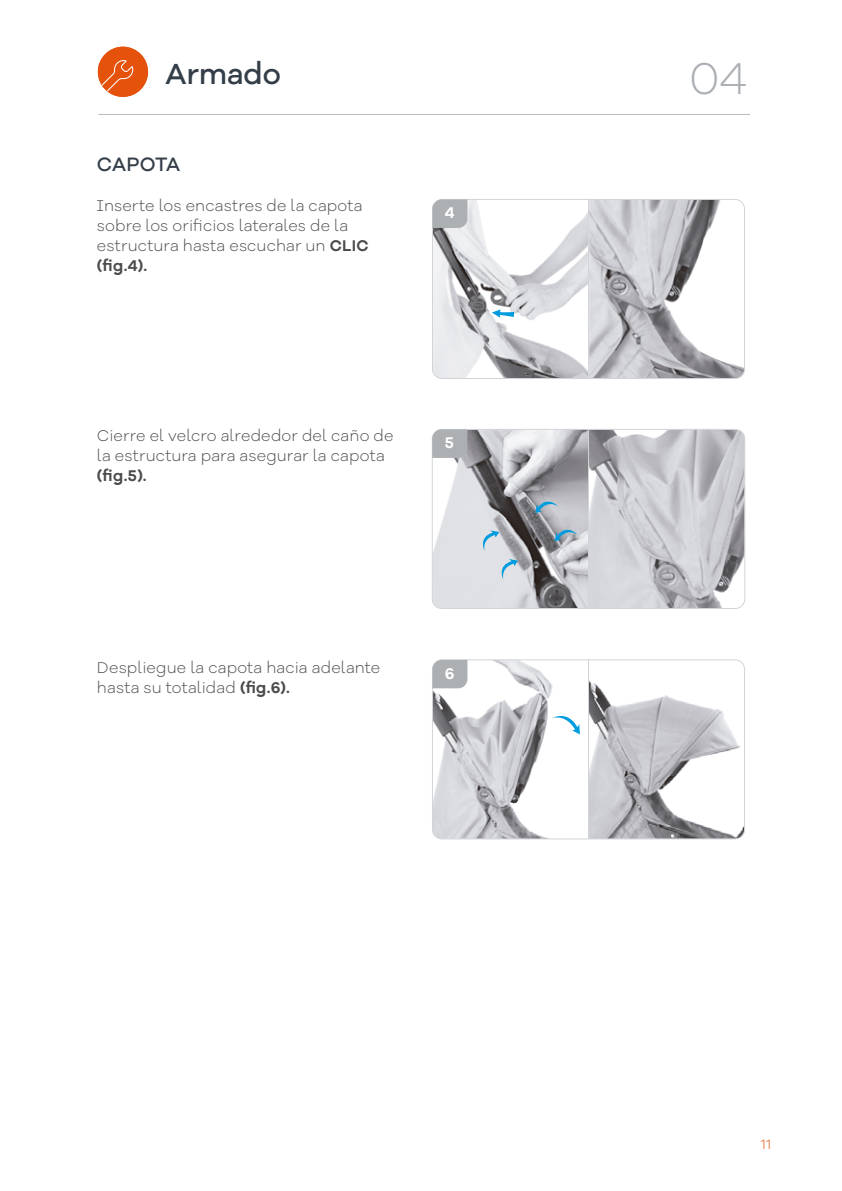
<style>
.page{position:relative;width:842px;height:1191px;background:#fff}
.page>*{position:absolute;margin:0;border:0;box-sizing:border-box;transform-origin:0 0}
.t1{font:300 46px "Galano Grotesque Alt";color:#acb0b4}
.t2{font:500 30px "Galano Grotesque Alt";letter-spacing:-.005em;color:#333e48}
.t3{font:500 20px "Galano Grotesque Alt";letter-spacing:-.015em;color:#333e48}
.t4{font:300 16px/20px "Galano Grotesque Alt";letter-spacing:.01em;color:#4b4b4a}
.t5{font:600 16px "Galano Grotesque Alt";color:#4b4b4a}
.t6{font:600 16px "Galano Grotesque Alt";color:#fff}
.t7{font:300 14px "Galano Grotesque Alt";color:#e5520c}
.s1{font-weight:600}
</style>
<div class="page">
<hr style="left:98px;top:114px;width:652px;height:1px;background:#b7bcbf">
<div style="left:98px;top:47px;width:50px;height:50px;background:#e5520c;border-radius:50%"></div>
<svg style="left:98px;top:60px;width:36px;height:37px"></svg>
<img style="left:432px;top:199px;width:311px;height:178px">
<svg style="left:492px;top:309px;width:22px;height:9px"></svg>
<div style="left:432px;top:199px;width:313px;height:180px;border:1px solid #d2d5d7;border-radius:10px"></div>
<svg style="left:432px;top:199px;width:35px;height:29px"></svg>
<img style="left:432px;top:429px;width:313px;height:178px">
<svg style="left:555px;top:523px;width:23px;height:18px"></svg>
<svg style="left:535px;top:494px;width:23px;height:19px"></svg>
<svg style="left:496px;top:559px;width:22px;height:21px"></svg>
<svg style="left:477px;top:530px;width:22px;height:21px"></svg>
<div style="left:432px;top:429px;width:313px;height:180px;border:1px solid #d2d5d7;border-radius:10px"></div>
<svg style="left:432px;top:429px;width:35px;height:29px"></svg>
<img style="left:589px;top:680px;width:154px;height:159px">
<img style="left:432px;top:661px;width:121px;height:178px">
<svg style="left:552px;top:709px;width:28px;height:25px"></svg>
<div style="left:432px;top:659px;width:313px;height:180px;border:1px solid #d2d5d7;border-radius:10px"></div>
<svg style="left:432px;top:660px;width:35px;height:28px"></svg>
<hr style="left:588px;top:199px;width:1px;height:179px;background:#d2d5d7">
<hr style="left:588px;top:429px;width:1px;height:179px;background:#d2d5d7">
<hr style="left:588px;top:659px;width:1px;height:179px;background:#d2d5d7">
<h2 class="t2" style="left:166px;top:55px;width:117px">Armado</h2>
<h1 class="t1" style="left:689px;top:48px;width:60px">04</h1>
<p class="t3" style="left:97px;top:151px;width:85px">CAPOTA</p>
<p class="t4" style="left:97px;top:195px;width:273px">Inserte los encastres de la capota sobre los orificios laterales de la estructura hasta escuchar un <span class="s1">CLIC (fig.4).</span></p>
<p class="t6" style="left:445px;top:203px;width:11px">4</p>
<p class="t4" style="left:97px;top:425px;width:298px">Cierre el velcro alrededor del caño de la estructura para asegurar la capota</p>
<p class="t5" style="left:97px;top:465px;width:51px">(fig.5).</p>
<p class="t6" style="left:445px;top:432px;width:11px">5</p>
<p class="t4" style="left:97px;top:657px;width:285px">Despliegue la capota hacia adelante hasta su totalidad <span class="s1">(fig.6).</span></p>
<p class="t6" style="left:445px;top:663px;width:11px">6</p>
<p class="t7" style="left:761px;top:1135px;width:12px">11</p>
</div>
